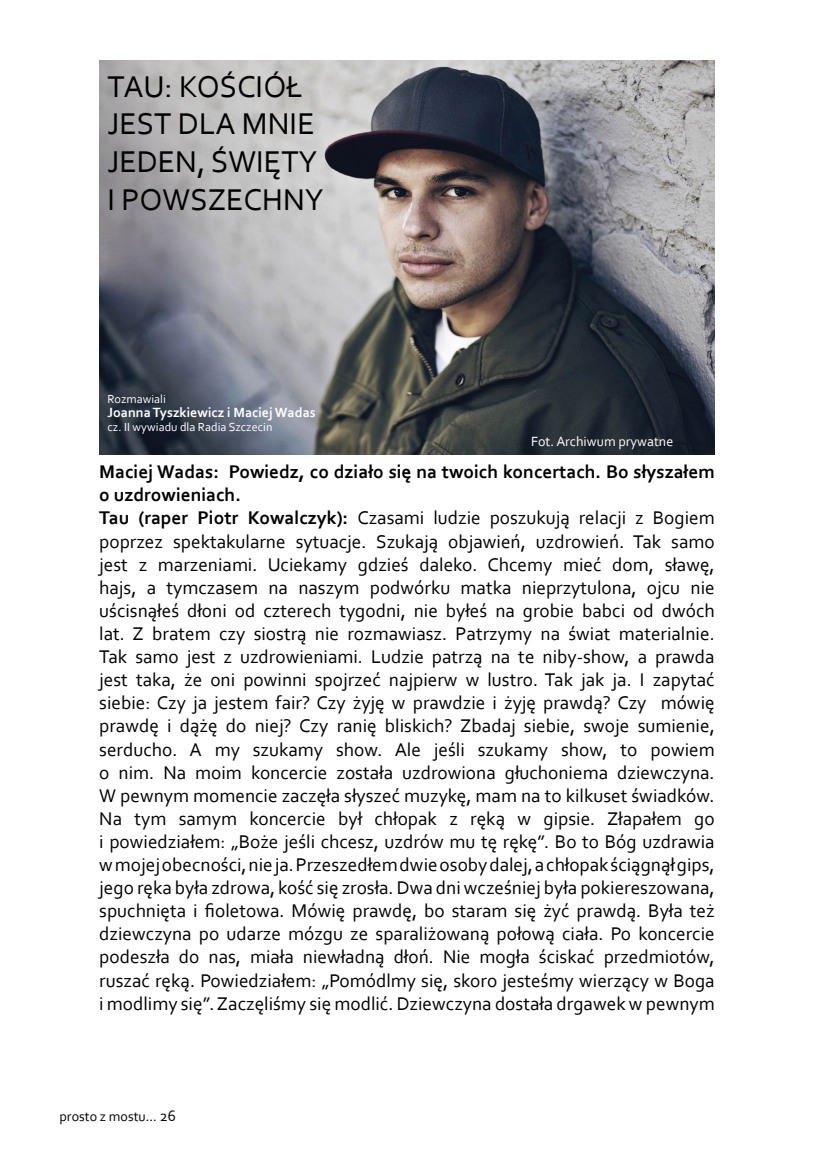
<style>
.page{position:relative;width:814px;height:1171px;background:#fff}
.page>*{position:absolute;margin:0;border:0;box-sizing:border-box;transform-origin:0 0}
.t1{font:31.5px/37.8px "Corbel";color:#000}
.t2{font:19.25px/23.1px "Corbel";color:#000}
.t3{font:700 14px "Corbel";color:#fff}
.t4{font:14px "Corbel";color:#fff}
.t5{font:14px "Corbel";color:#000}
.t6{font:12.25px "Corbel";color:#fff}
.s1{font-weight:700}
.s2{font-size:15.75px}
</style>
<div class="page">
<img style="left:99px;top:60px;width:615px;height:394px">
<h1 class="t1" style="left:107px;top:66px;width:218px">TAU: KOŚCIÓŁ<br>JEST DLA MNIE<br>JEDEN, ŚWIĘTY<br>I POWSZECHNY</h1>
<p class="t6" style="left:107px;top:392px;width:60px">Rozmawiali</p>
<p class="t3" style="left:107px;top:404px;width:210px">Joanna Tyszkiewicz i Maciej Wadas</p>
<p class="t6" style="left:107px;top:420px;width:166px">cz. II wywiadu dla Radia Szczecin</p>
<p class="t4" style="left:531px;top:432px;width:144px">Fot. Archiwum prywatne</p>
<p class="t2" style="left:99px;top:460px;width:617px"><span class="s1">Maciej Wadas: Powiedz, co działo się na twoich koncertach. Bo słyszałem o uzdrowieniach.<br>Tau (raper Piotr Kowalczyk):</span> Czasami ludzie poszukują relacji z Bogiem poprzez spektakularne sytuacje. Szukają objawień, uzdrowień. Tak samo jest z marzeniami. Uciekamy gdzieś daleko. Chcemy mieć dom, sławę, hajs, a tymczasem na naszym podwórku matka nieprzytulona, ojcu nie uścisnąłeś dłoni od czterech tygodni, nie byłeś na grobie babci od dwóch lat. Z bratem czy siostrą nie rozmawiasz. Patrzymy na świat materialnie.<br>Tak samo jest z uzdrowieniami. Ludzie patrzą na te niby-show, a prawda jest taka, że oni powinni spojrzeć najpierw w lustro. Tak jak ja. I zapytać siebie: Czy ja jestem fair? Czy żyję w prawdzie i żyję prawdą? Czy mówię prawdę i dążę do niej? Czy ranię bliskich? Zbadaj siebie, swoje sumienie, serducho. A my szukamy show. Ale jeśli szukamy show, to powiem o nim. Na moim koncercie została uzdrowiona głuchoniema dziewczyna.<br>W pewnym momencie zaczęła słyszeć muzykę, mam na to kilkuset świadków.<br>Na tym samym koncercie był chłopak z ręką w gipsie. Złapałem go i powiedziałem: „Boże jeśli chcesz, uzdrów mu tę rękę”. Bo to Bóg uzdrawia w mojej obecności, nie ja. Przeszedłem dwie osoby dalej, a chłopak ściągnął gips, jego ręka była zdrowa, kość się zrosła. Dwa dni wcześniej była pokiereszowana, spuchnięta i fioletowa. Mówię prawdę, bo staram się żyć prawdą. Była też dziewczyna po udarze mózgu ze sparaliżowaną połową ciała. Po koncercie podeszła do nas, miała niewładną dłoń. Nie mogła ściskać przedmiotów, ruszać ręką. Powiedziałem: „Pomódlmy się, skoro jesteśmy wierzący w Boga i modlimy się”. Zaczęliśmy się modlić. Dziewczyna dostała drgawek w pewnym</p>
<p class="t5" style="left:60px;top:1107px;width:118px">prosto z mostu... <span class="s2">26</span></p>
</div>
